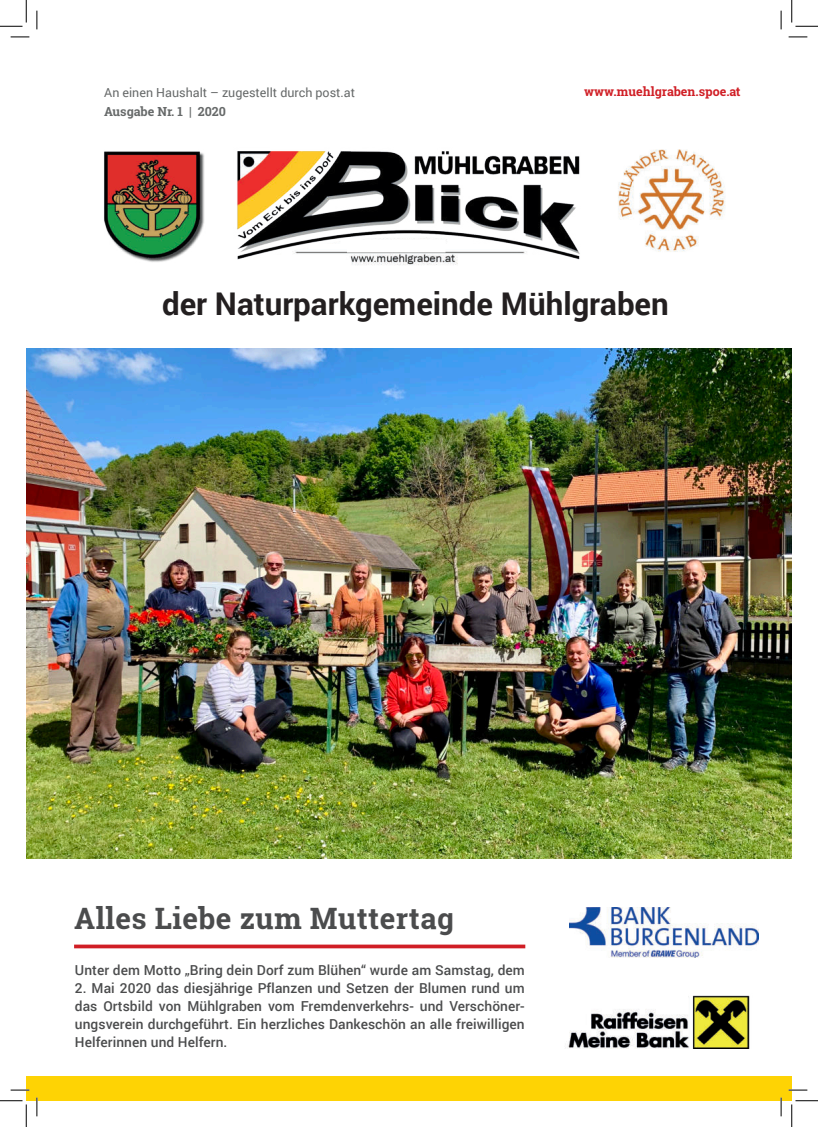
<style>
.page{position:relative;width:818px;height:1127px;background:#fff}
.page>*{position:absolute;margin:0;border:0;box-sizing:border-box;transform-origin:0 0}
.t1{font:700 31.25px "Roboto";color:#231f20}
.t2{font:700 29.5px "Roboto Slab";letter-spacing:.015em;color:#4b4c4d}
.t3{font:500 13.75px/18.1px "Roboto";letter-spacing:.005em;color:#4b4c4d;text-align:justify}
.t4{font:12.5px "Roboto";color:#666969}
.t5{font:700 12.5px "Roboto Slab";color:#d01e25}
.t6{font:700 12.5px "Roboto Slab";color:#666969}
</style>
<div class="page">
<div style="left:26px;top:1075px;width:766px;height:25px;background:#fed304"></div>
<img style="left:26px;top:348px;width:766px;height:510px">
<img style="left:618px;top:149px;width:108px;height:103px">
<img style="left:565px;top:995px;width:185px;height:53px">
<img style="left:570px;top:907px;width:189px;height:50px">
<img style="left:104px;top:151px;width:101px;height:111px">
<img style="left:237px;top:151px;width:343px;height:114px">
<svg style="left:74px;top:944px;width:451px;height:4px;fill:#d01e25"></svg>
<svg style="left:11px;top:36px;width:18px;height:2px"></svg>
<svg style="left:788px;top:36px;width:19px;height:2px"></svg>
<svg style="left:11px;top:1089px;width:18px;height:1px"></svg>
<svg style="left:788px;top:1089px;width:19px;height:1px"></svg>
<svg style="left:36px;top:11px;width:2px;height:18px"></svg>
<svg style="left:36px;top:1097px;width:2px;height:18px"></svg>
<svg style="left:780px;top:11px;width:2px;height:18px"></svg>
<svg style="left:780px;top:1097px;width:2px;height:18px"></svg>
<svg style="left:0;top:0;width:27px;height:27px"></svg>
<svg style="left:0;top:1100px;width:27px;height:26px"></svg>
<svg style="left:791px;top:0;width:27px;height:27px"></svg>
<svg style="left:791px;top:1100px;width:27px;height:26px"></svg>
<p class="t4" style="left:104px;top:87px;width:252px">An einen Haushalt – zugestellt durch post.at</p>
<p class="t6" style="left:104px;top:106px;width:123px">Ausgabe Nr. 1 | 2020</p>
<p class="t5" style="left:584px;top:86px;width:158px">www.muehlgraben.spoe.at</p>
<h1 class="t1" style="left:162px;top:290px;width:508px">der Naturparkgemeinde Mühlgraben</h1>
<h2 class="t2" style="left:74px;top:905px;width:381px">Alles Liebe zum Muttertag</h2>
<p class="t3" style="left:75px;top:961px;width:451px">Unter dem Motto „Bring dein Dorf zum Blühen“ wurde am Samstag, dem</p>
<p class="t3" style="left:75px;top:978px;width:451px">2. Mai 2020 das diesjährige Pflanzen und Setzen der Blumen rund um das Ortsbild von Mühlgraben vom Fremdenverkehrs- und Verschöner&shy;ungsverein durchgeführt. Ein herzliches Dankeschön an alle freiwilligen Helferinnen und Helfern.</p>
</div>
